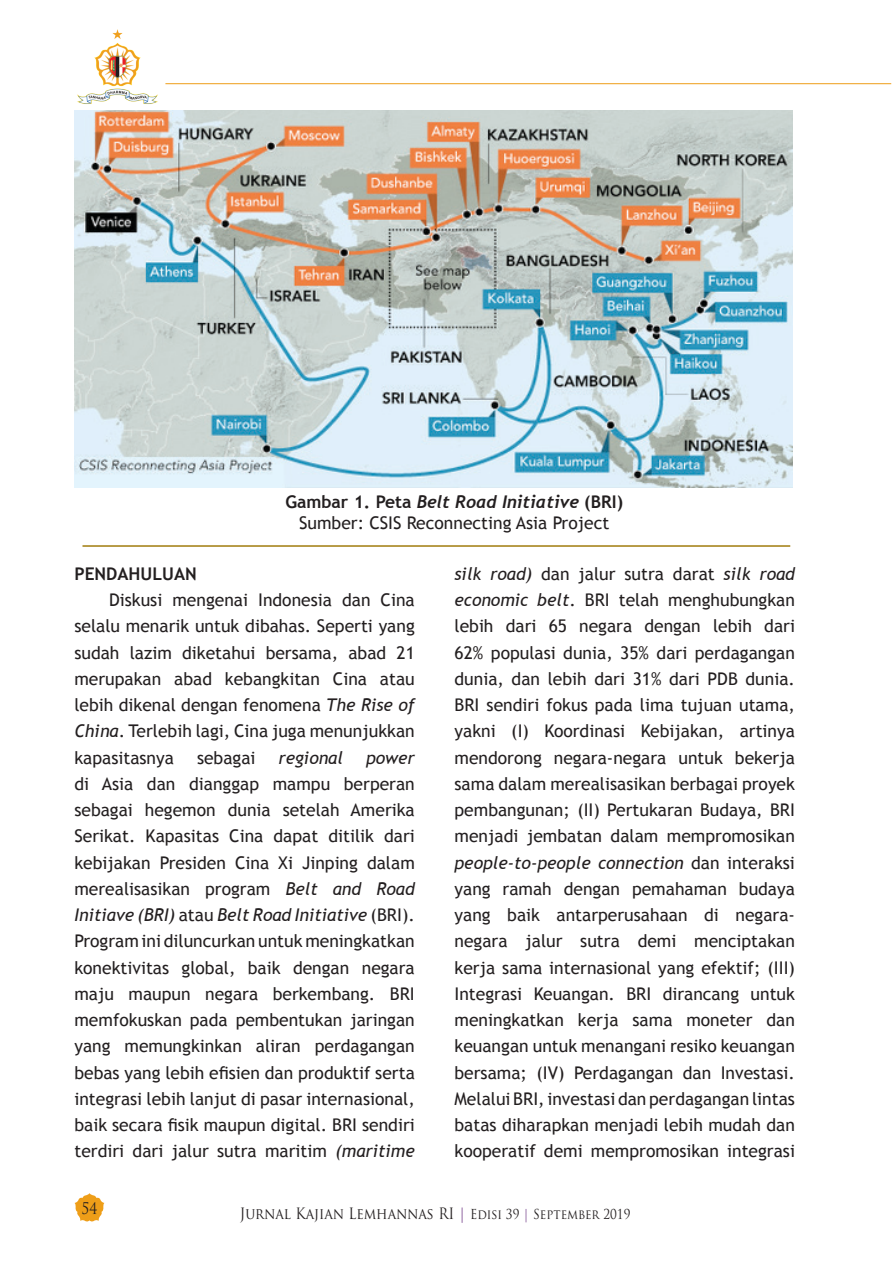
<style>
.page{position:relative;width:893px;height:1265px;background:#fff}
.page>*{position:absolute;margin:0;border:0;box-sizing:border-box;transform-origin:0 0}
.t1{font:17.5px/26.2px "Trebuchet MS";color:#231f20;text-align:justify}
.t2{font:italic 700 17.5px "Trebuchet";color:#231f20}
.t3{font:italic 17.5px "Trebuchet MS";color:#231f20}
.t4{font:700 17.5px "Trebuchet MS";color:#231f20}
.t5{font:15.75px "Trajan Pro";color:#231f20;scale:.88 1}
.t6{font:15.22px "Trajan Pro";color:#231f20;scale:.88 1}
.s1{font-family:"Trebuchet MS";font-style:normal}
.s2{font-style:italic}
.s3{color:#743f89}
.s4{font-size:13.47px}
.s5{font-size:13.47px;color:#743f89}
</style>
<div class="page">
<svg style="left:74px;top:1193px;width:31px;height:29px"></svg>
<hr style="left:165px;top:83px;width:726px;height:1px;background:#ee9e18">
<img style="left:77px;top:29px;width:81px;height:76px">
<img style="left:74px;top:110px;width:719px;height:378px">
<hr style="left:82px;top:545px;width:708px;height:2px;background:#ae8f2f">
<p class="t2" style="left:285px;top:491px;width:339px"><span class="s1">Gambar 1. Peta</span> Belt Road Initiative <span class="s1">(BRI)</span></p>
<p class="t1" style="left:299px;top:510px;width:312px">Sumber: CSIS Reconnecting Asia Project</p>
<p class="t4" style="left:74px;top:563px;width:124px">PENDAHULUAN</p>
<p class="t1" style="left:74px;top:587px;width:342px;text-indent:35px">Diskusi mengenai Indonesia dan Cina selalu menarik untuk dibahas. Seperti yang sudah lazim diketahui bersama, abad 21 merupakan abad kebangkitan Cina atau lebih dikenal dengan fenomena <span class="s2">The Rise of China</span>. Terlebih lagi, Cina juga menunjukkan kapasitasnya</p>
<p class="t1" style="left:197px;top:745px;width:60px">sebagai</p>
<p class="t3" style="left:278px;top:747px;width:66px">regional</p>
<p class="t3" style="left:366px;top:747px;width:50px">power</p>
<p class="t1" style="left:74px;top:771px;width:342px">di Asia dan dianggap mampu berperan sebagai hegemon dunia setelah Amerika Serikat. Kapasitas Cina dapat ditilik dari kebijakan Presiden Cina Xi Jinping dalam merealisasikan program <span class="s2">Belt and Road Initiave (BRI)</span> atau <span class="s2">Belt Road Initiative</span> (BRI).<br>Program ini diluncurkan untuk meningkatkan konektivitas global, baik dengan negara maju maupun negara berkembang. BRI memfokuskan pada pembentukan jaringan yang memungkinkan aliran perdagangan bebas yang lebih efisien dan produktif serta integrasi lebih lanjut di pasar internasional, baik secara fisik maupun digital. BRI sendiri terdiri dari jalur sutra maritim <span class="s2">(maritime</span></p>
<p class="t1" style="left:455px;top:561px;width:342px"><span class="s2">silk road)</span> dan jalur sutra darat <span class="s2">silk road economic belt</span>. BRI telah menghubungkan lebih dari 65 negara dengan lebih dari 62% populasi dunia, 35% dari perdagangan dunia, dan lebih dari 31% dari PDB dunia.<br>BRI sendiri fokus pada lima tujuan utama, yakni (I) Koordinasi Kebijakan, artinya mendorong negara-negara untuk bekerja sama dalam merealisasikan berbagai proyek pembangunan; (II) Pertukaran Budaya, BRI menjadi jembatan dalam mempromosikan <span class="s2">people-to-people connection</span> dan interaksi yang ramah dengan pemahaman budaya yang baik antarperusahaan di negara&shy;negara jalur sutra demi menciptakan kerja sama internasional yang efektif; (III)<br>Integrasi Keuangan. BRI dirancang untuk meningkatkan kerja sama moneter dan keuangan untuk menangani resiko keuangan bersama; (IV) Perdagangan dan Investasi.<br>Melalui BRI, investasi dan perdagangan lintas batas diharapkan menjadi lebih mudah dan kooperatif demi mempromosikan integrasi</p>
<p class="t5" style="left:82px;top:1198px;width:20px">54</p>
<p class="t6" style="left:240px;top:1203px;width:445px">Jurnal Kajian Lemhannas RI <span class="s3">|</span> <span class="s4">Edisi 39</span> <span class="s5">|</span> <span class="s4">September 2019</span></p>
</div>
